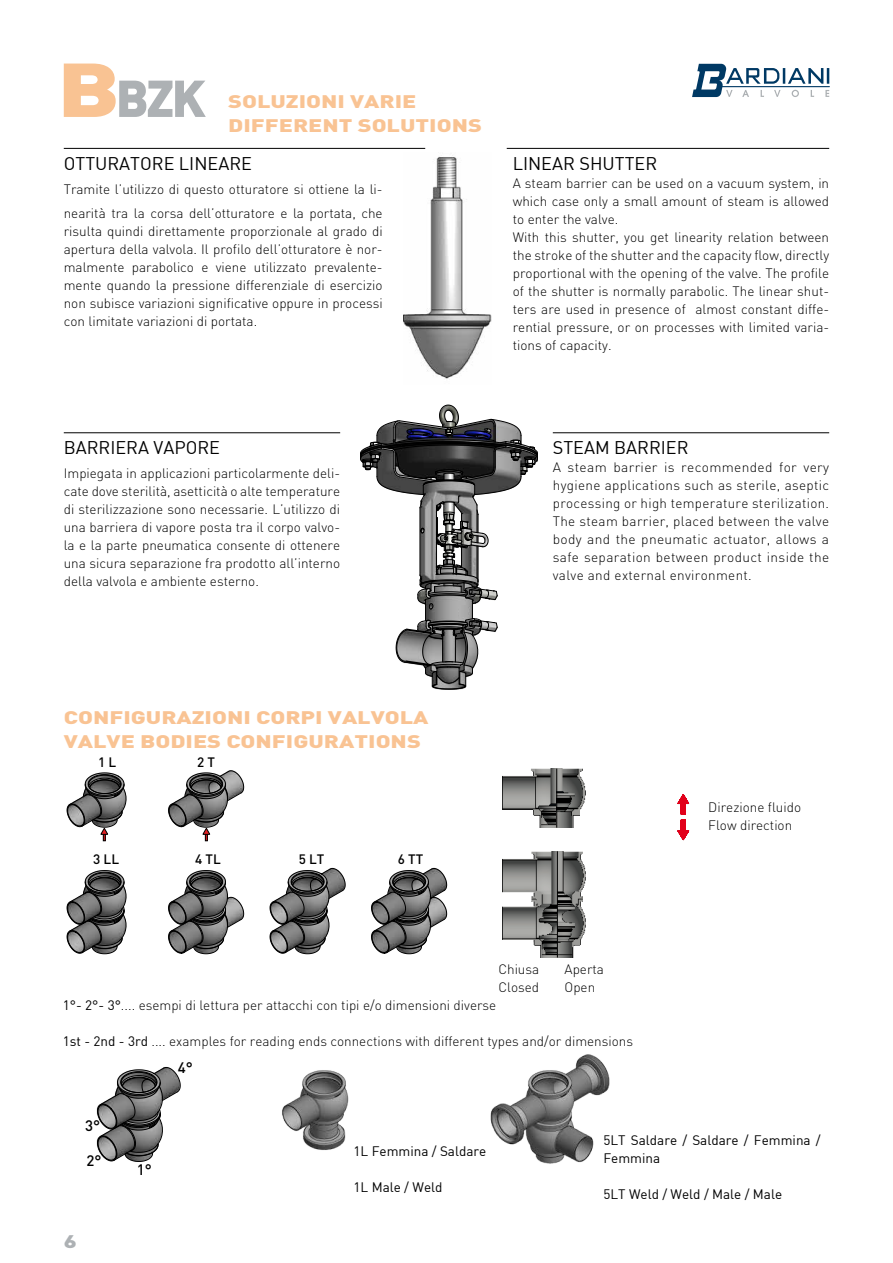
<style>
.page{position:relative;width:893px;height:1263px;background:#fff}
.page>*{position:absolute;margin:0;border:0;box-sizing:border-box;transform-origin:0 0}
.t1{font:900 51px "DIN";color:#adb1b4}
.t2{font:900 18px/23.5px "DIN";color:#f9c393;scale:1.3 1}
.t3{font:18px "DIN";color:#000}
.t4{font:900 18px "DIN";color:#adb1b4;scale:1.3 1}
.t5{font:500 15px "DIN";color:#000}
.t6{font:300 13.5px/18px "DIN";color:#000}
.t7{font:13.5px/18px "DIN";color:#000}
.t8{font:500 13.5px "DIN";color:#000}
.s1{font-size:75px;color:#f9c393}
.s2{font-weight:400}
</style>
<div class="page">
<svg style="left:692px;top:64px;width:138px;height:33px"></svg>
<svg style="left:677px;top:794px;width:13px;height:47px"></svg>
<hr style="left:64px;top:148px;width:361px;height:1px;background:#000">
<img style="left:404px;top:155px;width:87px;height:224px">
<hr style="left:64px;top:432px;width:276px;height:1px;background:#000">
<hr style="left:553px;top:432px;width:276px;height:1px;background:#000">
<hr style="left:507px;top:148px;width:322px;height:1px;background:#000">
<svg style="left:66px;top:785px;width:382px;height:170px"></svg>
<div style="left:260px;top:757px;width:90px;height:92px;background:#fff"></div>
<svg style="left:96px;top:1066px;width:85px;height:96px"></svg>
<img style="left:502px;top:768px;width:84px;height:60px">
<hr style="left:556px;top:768px;width:1px;height:60px;background:#000">
<img style="left:503px;top:851px;width:83px;height:107px">
<hr style="left:557px;top:851px;width:1px;height:106px;background:#000">
<svg style="left:66px;top:772px;width:62px;height:69px"></svg>
<svg style="left:168px;top:770px;width:76px;height:71px"></svg>
<img style="left:282px;top:1054px;width:328px;height:110px">
<svg style="left:360px;top:405px;width:178px;height:284px"></svg>
<h1 class="t1" style="left:57px;top:64px;width:151px"><span class="s1">B</span>BZK</h1>
<h2 class="t3" style="left:64px;top:152px;width:190px">OTTURATORE LINEARE</h2>
<p class="t6" style="left:64px;top:177px;width:320px;line-height:24px">Tramite l’utilizzo di questo otturatore si ottiene la li&shy;nearità tra la corsa dell’otturatore e la portata, che</p>
<p class="t6" style="left:64px;top:222px;width:320px;text-align:justify">risulta quindi direttamente proporzionale al grado di apertura della valvola. Il profilo dell’otturatore è nor&shy;malmente parabolico e viene utilizzato prevalente&shy;mente quando la pressione differenziale di esercizio non subisce variazioni significative oppure in processi con limitate variazioni di portata.</p>
<h2 class="t2" style="left:228px;top:89px;width:197px">SOLUZIONI VARIE<br>DIFFERENT SOLUTIONS</h2>
<h2 class="t3" style="left:513px;top:152px;width:146px">LINEAR SHUTTER</h2>
<p class="t6" style="left:513px;top:174px;width:318px">A steam barrier can be used on a vacuum system, in which case only a small amount of steam is allowed to enter the valve.<br>With this shutter, you get linearity relation between the stroke of the shutter and the capacity flow, directly proportional with the opening of the valve. The profile of the shutter is normally parabolic. The linear shut&shy;ters are used in presence of almost constant diffe&shy;rential pressure, or on processes with limited varia&shy;tions of capacity.</p>
<h2 class="t3" style="left:64px;top:436px;width:158px">BARRIERA VAPORE</h2>
<p class="t6" style="left:64px;top:464px;width:278px;text-align:justify">Impiegata in applicazioni particolarmente deli&shy;cate dove sterilità, asetticità o alte temperature di sterilizzazione sono necessarie. L’utilizzo di una barriera di vapore posta tra il corpo valvo&shy;la e la parte pneumatica consente di ottenere una sicura separazione fra prodotto all’interno della valvola e ambiente esterno.</p>
<h2 class="t3" style="left:553px;top:436px;width:137px">STEAM BARRIER</h2>
<p class="t6" style="left:553px;top:458px;width:278px;text-align:justify">A steam barrier is recommended for very hygiene applications such as sterile, aseptic processing or high temperature sterilization.<br>The steam barrier, placed between the valve body and the pneumatic actuator, allows a safe separation between product inside the valve and external environment.</p>
<h2 class="t2" style="left:64px;top:705px;width:282px">CONFIGURAZIONI CORPI VALVOLA<br>VALVE BODIES CONFIGURATIONS</h2>
<p class="t8" style="left:98px;top:753px;width:20px">1 L</p>
<p class="t8" style="left:197px;top:753px;width:19px">2 T</p>
<p class="t8" style="left:93px;top:851px;width:27px">3 LL</p>
<p class="t8" style="left:195px;top:851px;width:27px">4 TL</p>
<p class="t8" style="left:299px;top:851px;width:27px">5 LT</p>
<p class="t8" style="left:398px;top:851px;width:27px">6 TT</p>
<p class="t6" style="left:498px;top:960px;width:42px">Chiusa<br>Closed</p>
<p class="t6" style="left:565px;top:960px;width:41px">Aperta<br>Open</p>
<p class="t6" style="left:708px;top:798px;width:94px">Direzione fluido<br>Flow direction</p>
<p class="t6" style="left:63px;top:996px;width:435px"><span class="s2">1°- 2°- 3°</span>.... esempi di lettura per attacchi con tipi e/o dimensioni diverse</p>
<p class="t6" style="left:63px;top:1032px;width:572px"><span class="s2">1st - 2nd - 3rd</span> .... examples for reading ends connections with different types and/or dimensions</p>
<p class="t5" style="left:85px;top:1116px;width:17px">3°</p>
<p class="t5" style="left:86px;top:1151px;width:17px">2°</p>
<h2 class="t4" style="left:64px;top:1229px;width:12px">6</h2>
<p class="t5" style="left:178px;top:1058px;width:17px">4°</p>
<p class="t5" style="left:137px;top:1159px;width:17px">1°</p>
<p class="t7" style="left:354px;top:1141px;width:134px">1L Femmina / Saldare</p>
<p class="t7" style="left:354px;top:1177px;width:90px">1L Male / Weld</p>
<p class="t7" style="left:603px;top:1131px;width:219px">5LT Saldare / Saldare / Femmina /<br>Femmina</p>
<p class="t7" style="left:603px;top:1185px;width:180px">5LT Weld / Weld / Male / Male</p>
</div>
